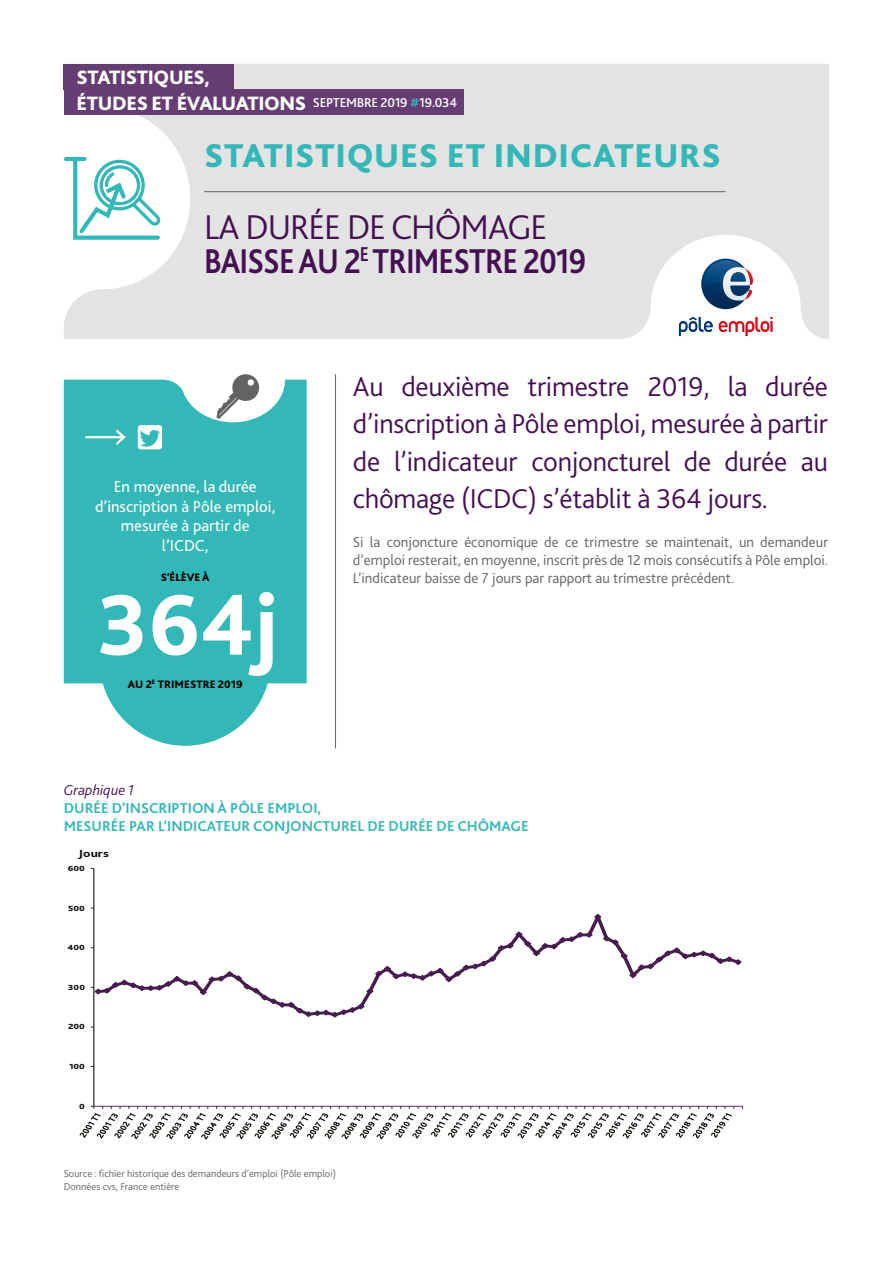
<style>
.page{position:relative;width:893px;height:1263px;background:#fff}
.page>*{position:absolute;margin:0;border:0;box-sizing:border-box;transform-origin:0 0}
.t1{font:800 90px "Bliss 2";color:#fff}
.t2{font:700 36px/34.5px "Bliss 2";letter-spacing:-.03em;color:#441051;scale:.87 1}
.t3{font:800 34.5px "Bliss 2";letter-spacing:.02em;color:#33b7b7}
.t4{font:300 28.5px/37.5px "Bliss 2";letter-spacing:-.01em;color:#441051;text-align:justify}
.t5{font:800 20.25px/25.5px "Bliss 2";letter-spacing:-.02em;color:#fff}
.t6{font:16.5px/19.5px "Bliss 2";color:#fff;text-align:center}
.t7{font:300 15px/18px "Bliss 2";color:#646363;text-align:justify}
.t8{font:700 15px/18px "Bliss 2";color:#33b7b7}
.t9{font:italic 300 15px "Bliss 2";color:#441051}
.t10{font:800 11.25px "Bliss 2";color:#000}
.t11{font:800 10.8px "Bliss 2";color:#12110b;scale:1.25 1}
.t12{font:300 10.5px/12.6px "Bliss 2";color:#646363}
.t13{font:800 7.8px "Bliss 2";letter-spacing:-.005em;color:#12110b;scale:1.25 1}
.s1{font-weight:500;font-size:13.5px}
.s2{font-weight:500;font-size:13.5px;color:#33b7b7}
.s3{font-weight:300}
</style>
<div class="page">
<svg style="left:64px;top:64px;width:765px;height:275px;background:#e5e5e5"></svg>
<svg style="left:701px;top:259px;width:52px;height:50px"></svg>
<svg style="left:679px;top:317px;width:34px;height:19px"></svg>
<svg style="left:719px;top:317px;width:53px;height:19px"></svg>
<div style="left:64px;top:64px;width:170px;height:26px;background:#663d72"></div>
<div style="left:64px;top:89px;width:399px;height:26px;background:#663d72"></div>
<hr style="left:204px;top:191px;width:522px;height:1px;background:#646363">
<hr style="left:335px;top:374px;width:1px;height:374px;background:#646363">
<hr style="left:66px;top:157px;width:19px;height:4px;background:#33b7b7">
<svg style="left:71px;top:155px;width:93px;height:87px"></svg>
<hr style="left:94px;top:868px;width:1px;height:238px;background:#12110b">
<hr style="left:94px;top:1106px;width:648px;height:1px;background:#461d4e">
<svg style="left:91px;top:931px;width:502px;height:87px"></svg>
<svg style="left:594px;top:914px;width:8px;height:6px"></svg>
<svg style="left:603px;top:935px;width:139px;height:44px"></svg>
<svg style="left:80px;top:1106px;width:654px;height:34px"></svg>
<svg style="left:234px;top:374px;width:23px;height:6px"></svg>
<div style="left:64px;top:380px;width:243px;height:303px;background:#33b7b7"></div>
<div style="left:99px;top:574px;width:172px;height:172px;background:#33b7b7;border-radius:50%"></div>
<svg style="left:138px;top:425px;width:24px;height:24px"></svg>
<hr style="left:86px;top:436px;width:38px;height:2px;background:#fff">
<svg style="left:114px;top:428px;width:13px;height:19px"></svg>
<h3 class="t5" style="left:77px;top:65px;width:382px">STATISTIQUES,<br>ÉTUDES ET ÉVALUATIONS <span class="s1">SEPTEMBRE 2019</span> <span class="s2">#</span><span class="s1">19.034</span></h3>
<h3 class="t3" style="left:204px;top:134px;width:518px">STATISTIQUES ET INDICATEURS</h3>
<h2 class="t2" style="left:204px;top:209px;width:441px"><span class="s3">LA DURÉE DE CHÔMAGE<br></span>BAISSE AU 2<sup>E</sup> TRIMESTRE 2019</h2>
<p class="t6" style="left:95px;top:477px;width:182px">En moyenne, la durée d’inscription à Pôle emploi, mesurée à partir de<br>l’ICDC,</p>
<p class="t10" style="left:161px;top:570px;width:50px">S’ÉLÈVE À</p>
<h1 class="t1" style="left:97px;top:569px;width:182px">364j</h1>
<p class="t10" style="left:128px;top:677px;width:116px">AU 2<sup>E</sup> TRIMESTRE 2019</p>
<h3 class="t4" style="left:353px;top:368px;width:477px">Au deuxième trimestre 2019, la durée d’inscription à Pôle emploi, mesurée à partir de l’indicateur conjoncturel de durée au chômage (ICDC) s’établit à 364 jours.</h3>
<p class="t7" style="left:353px;top:533px;width:477px">Si la conjoncture économique de ce trimestre se maintenait, un demandeur d’emploi resterait, en moyenne, inscrit près de 12 mois consécutifs à Pôle emploi.<br>L’indicateur baisse de 7 jours par rapport au trimestre précédent.</p>
<p class="t9" style="left:64px;top:781px;width:72px">Graphique 1</p>
<p class="t8" style="left:64px;top:799px;width:466px">DURÉE D’INSCRIPTION À PÔLE EMPLOI,<br>MESURÉE PAR L’INDICATEUR CONJONCTUREL DE DURÉE DE CHÔMAGE</p>
<p class="t11" style="left:79px;top:847px;width:26px">Jours</p>
<p class="t13" style="left:68px;top:863px;width:15px">600</p>
<p class="t13" style="left:68px;top:903px;width:15px">500</p>
<p class="t13" style="left:68px;top:943px;width:15px">400</p>
<p class="t13" style="left:68px;top:982px;width:15px">300</p>
<p class="t13" style="left:68px;top:1022px;width:15px">200</p>
<p class="t13" style="left:69px;top:1061px;width:14px">100</p>
<p class="t13" style="left:79px;top:1101px;width:6px">0</p>
<p class="t12" style="left:64px;top:1167px;width:274px">Source : fichier historique des demandeurs d’emploi (Pôle emploi)<br>Données cvs, France entière</p>
</div>
